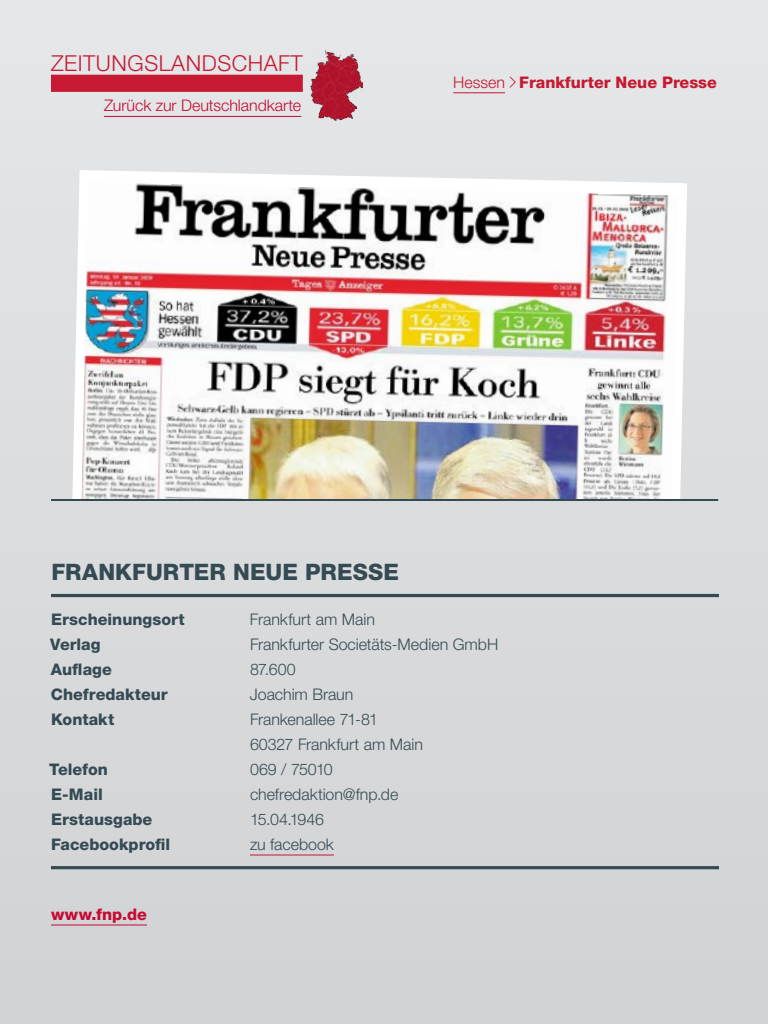
<style>
.page{position:relative;width:768px;height:1024px;background:#fff}
.page>*{position:absolute;margin:0;border:0;box-sizing:border-box;transform-origin:0 0}
.dreh_Drehbuch_Kicker{font:800 22.7px "Helvetica Neue LT Std";letter-spacing:.005em;color:#354b54}
.t1{font:300 22px "Helvetica Neue LT Std";letter-spacing:.025em;color:#c61932}
.Alle_Daten{font:300 16px/25px "Helvetica Neue LT Std";letter-spacing:-.005em;color:#354b54}
.Alle_Daten-2{font:800 16px "Helvetica Neue LT Std";color:#354b54}
.t2{font:800 16px "Helvetica Neue LT Std";color:#c61932}
.t3{font:300 16px "Helvetica Neue LT Std";color:#c50a33}
.Zeitungs-Link{font:800 16px "Helvetica Neue LT Std";color:#c50a33}
.Alle_Daten-3{font:300 16px "Helvetica Neue LT Std";letter-spacing:-.025em;color:#354b54}
.s1{font-weight:300}
</style>
<div class="page">
<div style="left:0;top:0;width:768px;height:1024px;background:linear-gradient(to right,#d9dadc,#dadbdd)"></div>
<div style="left:51px;top:75px;width:252px;height:17px;background:#c61932"></div>
<hr style="left:453px;top:92px;width:52px;height:1px;background:#c61932">
<svg style="left:508px;top:75px;width:9px;height:14px"></svg>
<hr style="left:104px;top:116px;width:197px;height:1px;background:#c50a33">
<img style="left:310px;top:50px;width:53px;height:71px">
<svg style="left:72px;top:170px;width:615px;height:329px"></svg>
<img style="left:81px;top:183px;width:597px;height:316px">
<hr style="left:51px;top:594px;width:668px;height:3px;background:#354b54">
<hr style="left:51px;top:866px;width:668px;height:3px;background:#354b54">
<hr style="left:250px;top:854px;width:84px;height:2px;background:#c61932">
<hr style="left:51px;top:924px;width:96px;height:2px;background:#c50a33">
<hr style="left:51px;top:499px;width:667px;height:2px;background:#354b54">
<h2 class="t1" style="left:51px;top:49px;width:253px">ZEITUNGSLANDSCHAFT</h2>
<p class="t3" style="left:104px;top:96px;width:199px">Zurück zur Deutschlandkarte</p>
<p class="t2" style="left:453px;top:73px;width:265px"><span class="s1">Hessen</span> Frankfurter Neue Presse</p>
<p class="dreh_Drehbuch_Kicker" style="left:51px;top:559px;width:349px">FRANKFURTER NEUE PRESSE</p>
<p class="Alle_Daten-2" style="left:51px;top:610px;width:135px">Erscheinungsort</p>
<p class="Alle_Daten" style="left:250px;top:606px;width:126px">Frankfurt am Main</p>
<p class="Alle_Daten-2" style="left:50px;top:635px;width:52px">Verlag</p>
<p class="Alle_Daten" style="left:250px;top:631px;width:250px">Frankfurter Societäts-Medien GmbH</p>
<p class="Alle_Daten-2" style="left:51px;top:660px;width:62px">Auflage</p>
<p class="Alle_Daten" style="left:250px;top:656px;width:47px">87.600</p>
<p class="Alle_Daten-2" style="left:51px;top:685px;width:118px">Chefredakteur</p>
<p class="Alle_Daten" style="left:250px;top:681px;width:105px">Joachim Braun</p>
<p class="Alle_Daten-2" style="left:51px;top:710px;width:65px">Kontakt</p>
<p class="Alle_Daten" style="left:250px;top:706px;width:174px">Frankenallee 71-81<br>60327 Frankfurt am Main</p>
<p class="Alle_Daten-2" style="left:49px;top:760px;width:60px">Telefon</p>
<p class="Alle_Daten-3" style="left:250px;top:760px;width:84px">069 / 75010</p>
<p class="Alle_Daten-2" style="left:51px;top:785px;width:53px">E-Mail</p>
<p class="Alle_Daten" style="left:250px;top:781px;width:150px">chefredaktion@fnp.de</p>
<p class="Alle_Daten-2" style="left:51px;top:810px;width:103px">Erstausgabe</p>
<p class="Alle_Daten" style="left:250px;top:806px;width:75px">15.04.1946</p>
<p class="Alle_Daten-2" style="left:51px;top:835px;width:121px">Facebookprofil</p>
<p class="Alle_Daten" style="left:250px;top:831px;width:85px">zu facebook</p>
<p class="Zeitungs-Link" style="left:51px;top:905px;width:97px">www.fnp.de</p>
</div>
